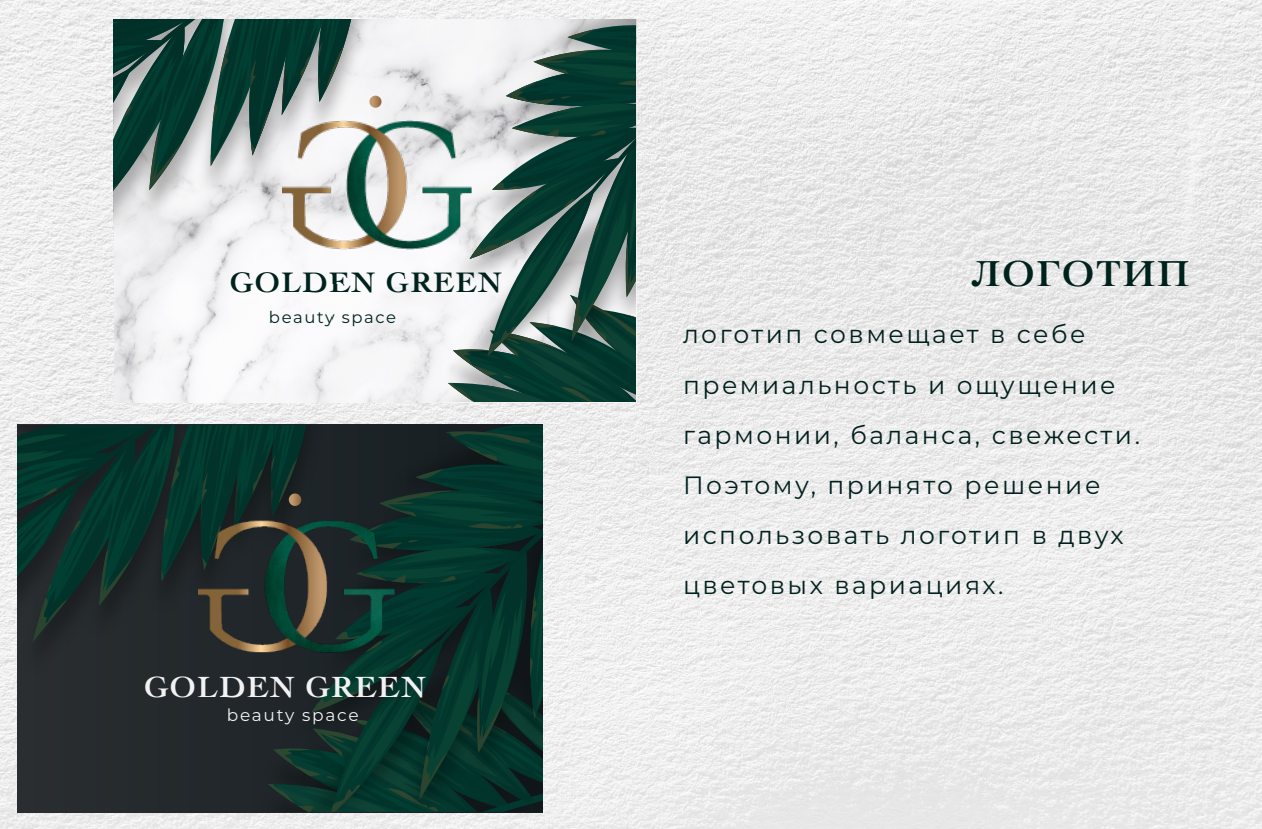
<style>
.page{position:relative;width:1262px;height:829px;background:#fff}
.page>*{position:absolute;margin:0;border:0;box-sizing:border-box;transform-origin:0 0}
.t1{font:700 37.88px "Cochin";letter-spacing:.05em;color:#00221d}
.t2{font:700 30.62px "Cochin";letter-spacing:.05em;color:#f2f2f2}
.t3{font:700 29.5px "Cochin";letter-spacing:.05em;color:#00221d}
.t4{font:25px/50px "Montserrat";letter-spacing:.1em;color:#00201e}
.t5{font:17px "Montserrat";letter-spacing:.1em;color:#f2f2f2}
.t6{font:16.38px "Montserrat";letter-spacing:.1em;color:#00221d}
</style>
<div class="page">
<img style="left:0;top:0;width:1261px;height:828px">
<svg style="left:17px;top:425px;width:525px;height:386px"></svg>
<img style="left:115px;top:19px;width:521px;height:383px">
<img style="left:114px;top:173px;width:284px;height:98px">
<svg style="left:381px;top:19px;width:17px;height:154px;fill:#f1f1f2"></svg>
<svg style="left:114px;top:19px;width:267px;height:207px"></svg>
<img style="left:332px;top:284px;width:66px;height:118px">
<svg style="left:398px;top:19px;width:237px;height:383px"></svg>
<p class="t3" style="left:230px;top:262px;width:273px">GOLDEN GREEN</p>
<p class="t6" style="left:269px;top:306px;width:129px">beauty space</p>
<p class="t2" style="left:144px;top:666px;width:283px">GOLDEN GREEN</p>
<p class="t5" style="left:227px;top:702px;width:133px">beauty space</p>
<h1 class="t1" style="left:971px;top:247px;width:219px">ЛОГОТИП</h1>
<p class="t4" style="left:683px;top:308px;width:458px">логотип совмещает в себе премиальность и ощущение гармонии, баланса, свежести.<br>Поэтому, принято решение использовать логотип в двух цветовых вариациях.</p>
</div>
